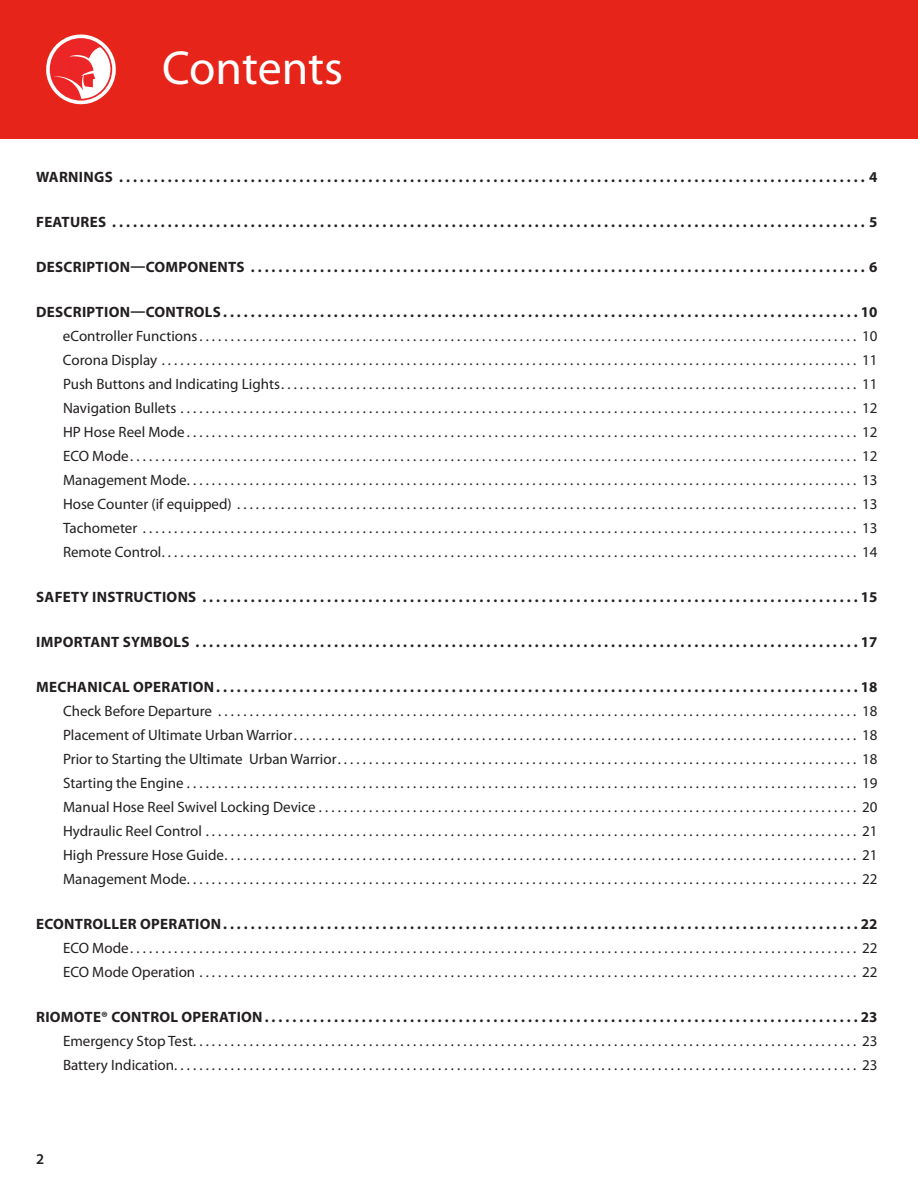
<style>
.page{position:relative;width:918px;height:1188px;background:#fff}
.page>*{position:absolute;margin:0;border:0;box-sizing:border-box;transform-origin:0 0}
.t1{font:48px "Myriad Pro";letter-spacing:-.005em;color:#fff}
.t2{font:15px/24px "Myriad Pro";color:#231f20;text-align:justify}
.t3{font:700 15px "Myriad Pro";letter-spacing:.02em;color:#231f20}
.t4{font:600 15px "Myriad Pro";color:#231f20}
</style>
<div class="page">
<div style="left:0;top:0;width:918px;height:139px;background:#e72419"></div>
<svg style="left:46px;top:34px;width:70px;height:70px"></svg>
<h1 class="t1" style="left:162px;top:42px;width:183px">Contents</h1>
<p class="t3" style="left:36px;top:167px;width:85px">WARNINGS .............................................................................................................</p>
<p class="t3" style="left:869px;top:167px;width:10px">4</p>
<p class="t3" style="left:36px;top:212px;width:78px">FEATURES ..............................................................................................................</p>
<p class="t3" style="left:869px;top:212px;width:10px">5</p>
<p class="t3" style="left:36px;top:257px;width:217px">DESCRIPTION—COMPONENTS ..........................................................................................</p>
<p class="t3" style="left:869px;top:257px;width:10px">6</p>
<p class="t3" style="left:36px;top:302px;width:190px">DESCRIPTION—CONTROLS.............................................................................................</p>
<p class="t3" style="left:861px;top:302px;width:18px">10</p>
<p class="t2" style="left:63px;top:325px;width:816px">eController Functions . . . . . . . . . . . . . . . . . . . . . . . . . . . . . . . . . . . . . . . . . . . . . . . . . . . . . . . . . . . . . . . . . . . . . . . . . . . . . . . . . . . . . . . . . . . . . . . . . . . . . . . . . 10<br>Corona Display . . . . . . . . . . . . . . . . . . . . . . . . . . . . . . . . . . . . . . . . . . . . . . . . . . . . . . . . . . . . . . . . . . . . . . . . . . . . . . . . . . . . . . . . . . . . . . . . . . . . . . . . . . . . . . . 11<br>Push Buttons and Indicating Lights . . . . . . . . . . . . . . . . . . . . . . . . . . . . . . . . . . . . . . . . . . . . . . . . . . . . . . . . . . . . . . . . . . . . . . . . . . . . . . . . . . . . . . . . . . . . 11<br>Navigation Bullets . . . . . . . . . . . . . . . . . . . . . . . . . . . . . . . . . . . . . . . . . . . . . . . . . . . . . . . . . . . . . . . . . . . . . . . . . . . . . . . . . . . . . . . . . . . . . . . . . . . . . . . . . . . . 12<br>HP Hose Reel Mode . . . . . . . . . . . . . . . . . . . . . . . . . . . . . . . . . . . . . . . . . . . . . . . . . . . . . . . . . . . . . . . . . . . . . . . . . . . . . . . . . . . . . . . . . . . . . . . . . . . . . . . . . . . 12<br>ECO Mode . . . . . . . . . . . . . . . . . . . . . . . . . . . . . . . . . . . . . . . . . . . . . . . . . . . . . . . . . . . . . . . . . . . . . . . . . . . . . . . . . . . . . . . . . . . . . . . . . . . . . . . . . . . . . . . . . . . . 12<br>Management Mode . . . . . . . . . . . . . . . . . . . . . . . . . . . . . . . . . . . . . . . . . . . . . . . . . . . . . . . . . . . . . . . . . . . . . . . . . . . . . . . . . . . . . . . . . . . . . . . . . . . . . . . . . . . 13<br>Hose Counter (if equipped) . . . . . . . . . . . . . . . . . . . . . . . . . . . . . . . . . . . . . . . . . . . . . . . . . . . . . . . . . . . . . . . . . . . . . . . . . . . . . . . . . . . . . . . . . . . . . . . . . . . 13<br>Tachometer . . . . . . . . . . . . . . . . . . . . . . . . . . . . . . . . . . . . . . . . . . . . . . . . . . . . . . . . . . . . . . . . . . . . . . . . . . . . . . . . . . . . . . . . . . . . . . . . . . . . . . . . . . . . . . . . . . 13<br>Remote Control . . . . . . . . . . . . . . . . . . . . . . . . . . . . . . . . . . . . . . . . . . . . . . . . . . . . . . . . . . . . . . . . . . . . . . . . . . . . . . . . . . . . . . . . . . . . . . . . . . . . . . . . . . . . . . . 14</p>
<p class="t3" style="left:36px;top:587px;width:168px">SAFETY INSTRUCTIONS ................................................................................................</p>
<p class="t3" style="left:861px;top:587px;width:18px">15</p>
<p class="t3" style="left:36px;top:632px;width:161px">IMPORTANT SYMBOLS .................................................................................................</p>
<p class="t3" style="left:861px;top:632px;width:18px">17</p>
<p class="t3" style="left:36px;top:677px;width:183px">MECHANICAL OPERATION..............................................................................................</p>
<p class="t3" style="left:861px;top:677px;width:18px">18</p>
<p class="t2" style="left:63px;top:700px;width:816px">Check Before Departure . . . . . . . . . . . . . . . . . . . . . . . . . . . . . . . . . . . . . . . . . . . . . . . . . . . . . . . . . . . . . . . . . . . . . . . . . . . . . . . . . . . . . . . . . . . . . . . . . . . . . . 18<br>Placement of Ultimate Urban Warrior . . . . . . . . . . . . . . . . . . . . . . . . . . . . . . . . . . . . . . . . . . . . . . . . . . . . . . . . . . . . . . . . . . . . . . . . . . . . . . . . . . . . . . . . . . 18<br>Prior to Starting the Ultimate Urban Warrior . . . . . . . . . . . . . . . . . . . . . . . . . . . . . . . . . . . . . . . . . . . . . . . . . . . . . . . . . . . . . . . . . . . . . . . . . . . . . . . . . . . 18<br>Starting the Engine . . . . . . . . . . . . . . . . . . . . . . . . . . . . . . . . . . . . . . . . . . . . . . . . . . . . . . . . . . . . . . . . . . . . . . . . . . . . . . . . . . . . . . . . . . . . . . . . . . . . . . . . . . . 19<br>Manual Hose Reel Swivel Locking Device . . . . . . . . . . . . . . . . . . . . . . . . . . . . . . . . . . . . . . . . . . . . . . . . . . . . . . . . . . . . . . . . . . . . . . . . . . . . . . . . . . . . . . 20<br>Hydraulic Reel Control . . . . . . . . . . . . . . . . . . . . . . . . . . . . . . . . . . . . . . . . . . . . . . . . . . . . . . . . . . . . . . . . . . . . . . . . . . . . . . . . . . . . . . . . . . . . . . . . . . . . . . . . 21<br>High Pressure Hose Guide . . . . . . . . . . . . . . . . . . . . . . . . . . . . . . . . . . . . . . . . . . . . . . . . . . . . . . . . . . . . . . . . . . . . . . . . . . . . . . . . . . . . . . . . . . . . . . . . . . . . . 21<br>Management Mode . . . . . . . . . . . . . . . . . . . . . . . . . . . . . . . . . . . . . . . . . . . . . . . . . . . . . . . . . . . . . . . . . . . . . . . . . . . . . . . . . . . . . . . . . . . . . . . . . . . . . . . . . . . 22</p>
<p class="t3" style="left:36px;top:914px;width:190px">ECONTROLLER OPERATION.............................................................................................</p>
<p class="t3" style="left:861px;top:914px;width:18px">22</p>
<p class="t2" style="left:63px;top:937px;width:816px">ECO Mode . . . . . . . . . . . . . . . . . . . . . . . . . . . . . . . . . . . . . . . . . . . . . . . . . . . . . . . . . . . . . . . . . . . . . . . . . . . . . . . . . . . . . . . . . . . . . . . . . . . . . . . . . . . . . . . . . . . . 22<br>ECO Mode Operation . . . . . . . . . . . . . . . . . . . . . . . . . . . . . . . . . . . . . . . . . . . . . . . . . . . . . . . . . . . . . . . . . . . . . . . . . . . . . . . . . . . . . . . . . . . . . . . . . . . . . . . . . 22</p>
<p class="t3" style="left:36px;top:1007px;width:232px">RIOMOTE® CONTROL OPERATION.......................................................................................</p>
<p class="t3" style="left:861px;top:1007px;width:18px">23</p>
<p class="t2" style="left:63px;top:1030px;width:816px">Emergency Stop Test . . . . . . . . . . . . . . . . . . . . . . . . . . . . . . . . . . . . . . . . . . . . . . . . . . . . . . . . . . . . . . . . . . . . . . . . . . . . . . . . . . . . . . . . . . . . . . . . . . . . . . . . . . 23<br>Battery Indication . . . . . . . . . . . . . . . . . . . . . . . . . . . . . . . . . . . . . . . . . . . . . . . . . . . . . . . . . . . . . . . . . . . . . . . . . . . . . . . . . . . . . . . . . . . . . . . . . . . . . . . . . . . . . 23</p>
<p class="t4" style="left:36px;top:1150px;width:10px">2</p>
</div>
